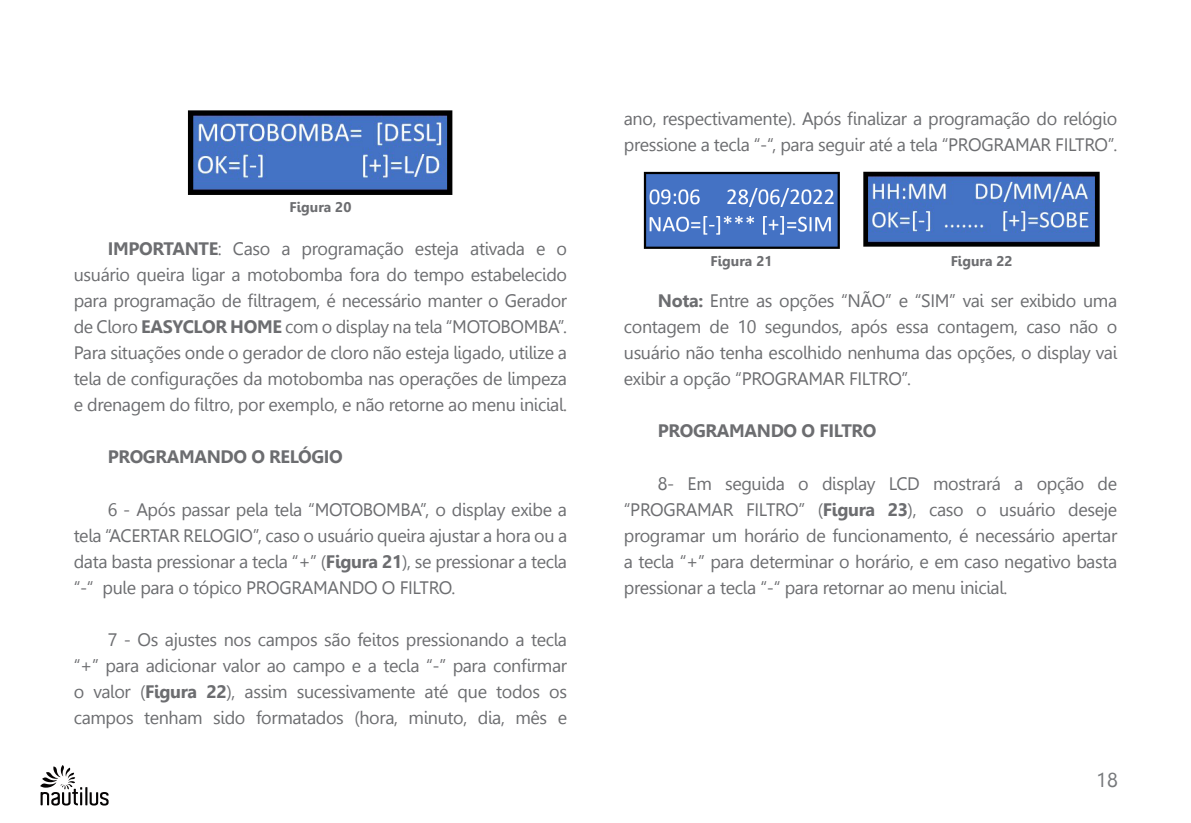
<style>
.page{position:relative;width:1191px;height:823px;background:#fff}
.page>*{position:absolute;margin:0;border:0;box-sizing:border-box;transform-origin:0 0}
.t1{font:20px "Leelawadee";color:#76787b}
.texto{font:18px/26px "Leelawadee";letter-spacing:-.02em;color:#6c6d70;text-align:justify}
.texto-2{font:700 18px "Leelawadee";letter-spacing:-.02em;color:#6c6d70}
.texto-3{font:700 14px "Leelawadee";color:#6c6d70}
.s1{font-weight:700}
</style>
<div class="page">
<svg style="left:40px;top:765px;width:69px;height:40px"></svg>
<img style="left:863px;top:171px;width:237px;height:76px">
<img style="left:643px;top:171px;width:197px;height:78px">
<img style="left:187px;top:110px;width:266px;height:85px">
<p class="texto-3" style="left:289px;top:199px;width:63px">Figura 20</p>
<p class="texto" style="left:74px;top:236px;width:495px;text-indent:34px"><span class="s1">IMPORTANTE</span>: Caso a programação esteja ativada e o usuário queira ligar a motobomba fora do tempo estabelecido para programação de filtragem, é necessário manter o Gerador de Cloro <span class="s1">EASYCLOR HOME</span> com o display na tela “MOTOBOMBA”.<br>Para situações onde o gerador de cloro não esteja ligado, utilize a tela de configurações da motobomba nas operações de limpeza e drenagem do filtro, por exemplo, e não retorne ao menu inicial.</p>
<p class="texto-2" style="left:108px;top:446px;width:237px">PROGRAMANDO O RELÓGIO</p>
<p class="texto" style="left:74px;top:496px;width:495px;text-indent:34px">6 - Após passar pela tela “MOTOBOMBA”, o display exibe a tela “ACERTAR RELOGIO”, caso o usuário queira ajustar a hora ou a data basta pressionar a tecla “+” (<span class="s1">Figura 21</span>), se pressionar a tecla “-“ pule para o tópico PROGRAMANDO O FILTRO.</p>
<p class="texto" style="left:74px;top:626px;width:495px;text-indent:34px">7 - Os ajustes nos campos são feitos pressionando a tecla “+” para adicionar valor ao campo e a tecla “-” para confirmar o valor (<span class="s1">Figura 22</span>), assim sucessivamente até que todos os campos tenham sido formatados (hora, minuto, dia, mês e</p>
<p class="texto" style="left:624px;top:106px;width:495px">ano, respectivamente). Após finalizar a programação do relógio pressione a tecla “-“, para seguir até a tela “PROGRAMAR FILTRO”.</p>
<p class="texto-3" style="left:710px;top:252px;width:63px">Figura 21</p>
<p class="texto-3" style="left:950px;top:252px;width:63px">Figura 22</p>
<p class="texto" style="left:624px;top:288px;width:495px;text-indent:34px"><span class="s1">Nota:</span> Entre as opções “NÃO” e “SIM” vai ser exibido uma contagem de 10 segundos, após essa contagem, caso não o usuário não tenha escolhido nenhuma das opções, o display vai exibir a opção “PROGRAMAR FILTRO”.</p>
<p class="texto-2" style="left:658px;top:420px;width:220px">PROGRAMANDO O FILTRO</p>
<p class="texto" style="left:624px;top:470px;width:495px;text-indent:34px">8- Em seguida o display LCD mostrará a opção de “PROGRAMAR FILTRO” (<span class="s1">Figura 23</span>), caso o usuário deseje programar um horário de funcionamento, é necessário apertar a tecla “+” para determinar o horário, e em caso negativo basta pressionar a tecla “-“ para retornar ao menu inicial.</p>
<p class="t1" style="left:1096px;top:767px;width:23px">18</p>
</div>
